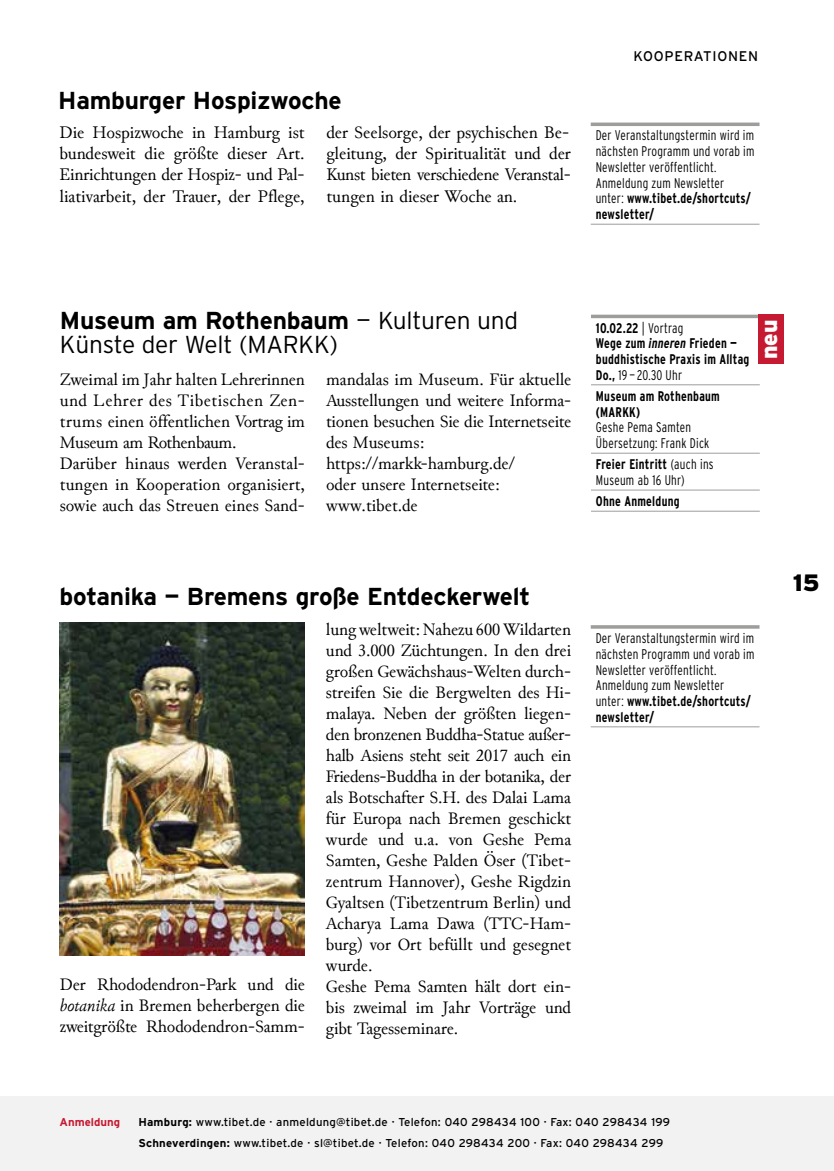
<style>
.page{position:relative;width:834px;height:1171px;background:#fff}
.page>*{position:absolute;margin:0;border:0;box-sizing:border-box;transform-origin:0 0}
.t1{font:700 24.5px "Interstate";letter-spacing:-.01em;color:#000}
.t2{font:300 24.5px/24.5px "Interstate";letter-spacing:-.01em;color:#000}
.t3{font:900 23.62px "Interstate";color:#000}
.t4{font:900 22.93px "Interstate";color:#fff}
.t5{font:17.68px/21.2px "Junicode";color:#000;text-align:justify}
.t6{font:17.5px/21px "Junicode";letter-spacing:-.005em;color:#000}
.t7{font:300 14px/15.8px "Interstate Condensed";letter-spacing:.02em;color:#000;scale:.9 1}
.t8{font:700 14px/15.8px "Interstate Condensed";letter-spacing:.02em;color:#000;scale:.9 1}
.t9{font:14px "Interstate";letter-spacing:.05em;color:#000}
.t10{font:11.38px/21px "Interstate";letter-spacing:.02em;color:#000}
.t11{font:700 11.38px "Interstate";color:#c61a32}
.s1{font-weight:700}
.s2{font-weight:300}
.s3{font-style:italic}
</style>
<div class="page">
<div style="left:0;top:1096px;width:833px;height:75px;background:#f2f2f2"></div>
<img style="left:60px;top:623px;width:245px;height:332px">
<svg style="left:591px;top:318px;width:168px;height:193px"></svg>
<hr style="left:591px;top:453px;width:168px;height:1px;background:#9d9d9c">
<hr style="left:591px;top:490px;width:168px;height:1px;background:#9d9d9c">
<hr style="left:591px;top:511px;width:168px;height:1px;background:#9d9d9c">
<hr style="left:591px;top:315px;width:168px;height:3px;background:#9d9d9c">
<hr style="left:591px;top:384px;width:168px;height:1px;background:#9d9d9c">
<div style="left:758px;top:315px;width:26px;height:49px;background:#c61a32"></div>
<hr style="left:590px;top:123px;width:169px;height:3px;background:#9d9d9c">
<hr style="left:590px;top:224px;width:169px;height:1px;background:#9d9d9c">
<svg style="left:590px;top:625px;width:169px;height:4px"></svg>
<hr style="left:590px;top:726px;width:169px;height:1px;background:#9d9d9c">
<h1 class="t1" style="left:58px;top:87px;width:285px">Hamburger Hospizwoche</h1>
<p class="t5" style="left:60px;top:122px;width:247px">Die Hospizwoche in Hamburg ist bundesweit die größte dieser Art.<br>Einrichtungen der Hospiz- und Pal&shy;liativarbeit, der Trauer, der Pflege,</p>
<p class="t5" style="left:326px;top:122px;width:246px;text-align:left">der Seelsorge, der psychischen Be-- gleitung, der Spiritualität und der Kunst bieten verschiedene Veranstal-- tungen in dieser Woche an.</p>
<p class="t9" style="left:633px;top:48px;width:126px">KOOPERATIONEN</p>
<p class="t7" style="left:595px;top:128px;width:178px">Der Veranstaltungstermin wird im nächsten Programm und vorab im<br>Newsletter veröffentlicht.<br>Anmeldung zum Newsletter unter: <span class="s1">www.tibet.de/shortcuts/ newsletter/</span></p>
<h1 class="t2" style="left:60px;top:308px;width:459px"><span class="s1">Museum am Rothenbaum</span> — Kulturen und<br>Künste der Welt (MARKK)</h1>
<p class="t6" style="left:60px;top:369px;width:247px">Zweimal im Jahr halten Lehrerinnen und Lehrer des Tibetischen Zen&shy;trums einen öffentlichen Vortrag im Museum am Rothenbaum.<br>Darüber hinaus werden Veranstal&shy;tungen in Kooperation organisiert, sowie auch das Streuen eines Sand--</p>
<p class="t6" style="left:326px;top:369px;width:246px">mandalas im Museum. Für aktuelle<br>Ausstellungen und weitere Informa&shy;tionen besuchen Sie die Internetseite des Museums: https://markk-hamburg.de/<br>oder unsere Internetseite: www.tibet.de</p>
<p class="t8" style="left:596px;top:320px;width:172px">10.02.22 <span class="s2">| Vortrag<br></span>Wege zum <span class="s3">inneren</span> Frieden — buddhistische Praxis im Alltag<br>Do., <span class="s2">19 — 20.30 Uhr</span></p>
<p class="t8" style="left:596px;top:388px;width:139px">Museum am Rothenbaum (MARKK)</p>
<p class="t7" style="left:596px;top:419px;width:127px">Geshe Pema Samten<br>Übersetzung: Frank Dick</p>
<p class="t7" style="left:596px;top:456px;width:132px"><span class="s1">Freier Eintritt</span> (auch ins<br>Museum ab 16 Uhr)</p>
<p class="t8" style="left:596px;top:493px;width:94px">Ohne Anmeldung</p>
<h3 class="t4" style="left:756px;top:359px;width:41px;rotate:-90deg">neu</h3>
<h1 class="t1" style="left:60px;top:583px;width:472px">botanika — Bremens große Entdeckerwelt</h1>
<p class="t6" style="left:60px;top:974px;width:246px;text-align:justify">Der Rhododendron-Park und die <span class="s3">botanika</span> in Bremen beherbergen die zweitgrößte Rhododendron-Samm-</p>
<p class="t6" style="left:326px;top:618px;width:246px">lung weltweit: Nahezu 600 Wildarten und 3.000 Züchtungen. In den drei großen Gewächshaus-Welten durch&shy;streifen Sie die Bergwelten des Hi-- malaya. Neben der größten liegen&shy;den bronzenen Buddha-Statue außer&shy;halb Asiens steht seit 2017 auch ein<br>Friedens-Buddha in der botanika, der als Botschafter S.H. des Dalai Lama für Europa nach Bremen geschickt wurde und u.a. von Geshe Pema<br>Samten, Geshe Palden Öser (Tibet&shy;zentrum Hannover), Geshe Rigdzin<br>Gyaltsen (Tibetzentrum Berlin) und<br>Acharya Lama Dawa (TTC-Ham&shy;burg) vor Ort befüllt und gesegnet wurde.<br>Geshe Pema Samten hält dort ein&shy;bis zweimal im Jahr Vorträge und gibt Tagesseminare.</p>
<p class="t7" style="left:595px;top:630px;width:178px">Der Veranstaltungstermin wird im nächsten Programm und vorab im<br>Newsletter veröffentlicht.<br>Anmeldung zum Newsletter unter: <span class="s1">www.tibet.de/shortcuts/ newsletter/</span></p>
<h2 class="t3" style="left:792px;top:569px;width:28px">15</h2>
<p class="t11" style="left:60px;top:1115px;width:62px">Anmeldung</p>
<p class="t10" style="left:138px;top:1111px;width:533px"><span class="s1">Hamburg:</span> www.tibet.de · anmeldung@tibet.de · Telefon: 040 298434 100 · Fax: 040 298434 199<br><span class="s1">Schneverdingen:</span> www.tibet.de · sl@tibet.de · Telefon: 040 298434 200 · Fax: 040 298434 299</p>
</div>
